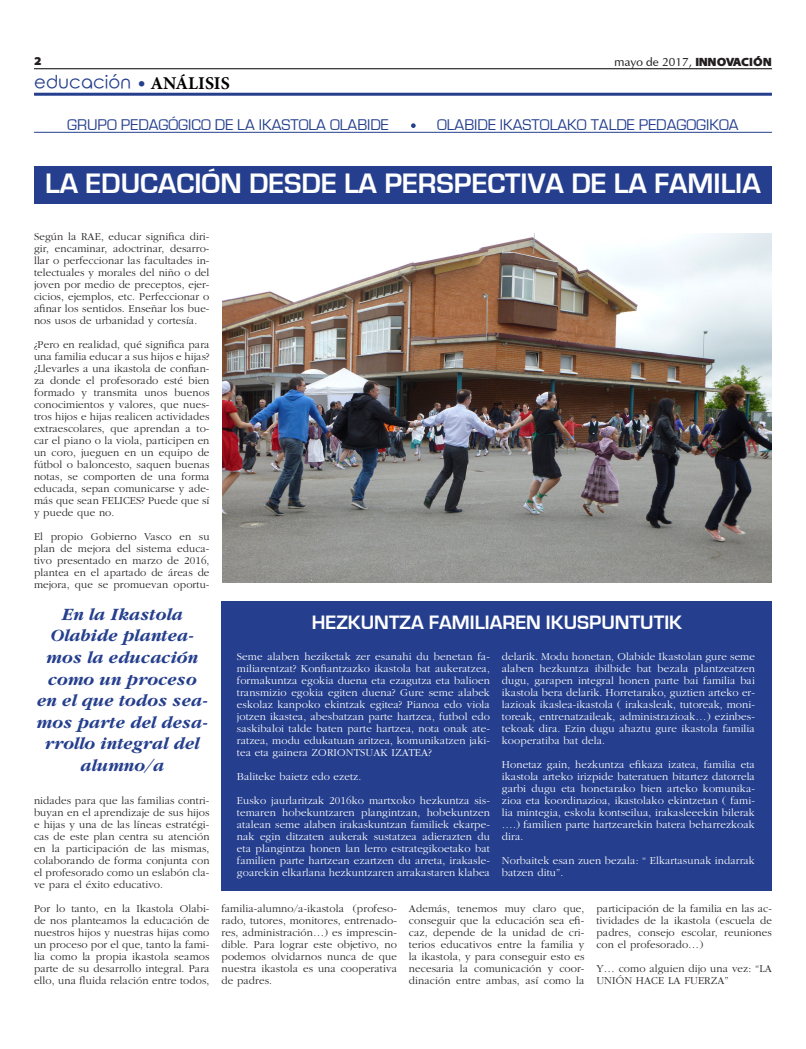
<style>
.page{position:relative;width:806px;height:1049px;background:#fff}
.page>*{position:absolute;margin:0;border:0;box-sizing:border-box;transform-origin:0 0}
.t1{font:700 29px "Eurostile";color:#fff}
.t2{font:700 20px "Eurostile";color:#fff}
.t3{font:italic 700 18px/21.6px "Garamond";letter-spacing:.005em;color:#253f8e;text-align:center}
.t4{font:18px "Rounded Elegance";color:#253f8e}
.t5{font:16px "Eurostile";color:#253f8e}
.t6{font:12px "Optima";color:#231f20}
.t7{font:900 12px "Santana";color:#231f20}
.t8{font:300 11px/12px "Garamond";letter-spacing:.01em;color:#231f20;text-align:justify}
.t9{font:300 11px/12px "Garamond";letter-spacing:.01em;color:#fff;text-align:justify}
.s1{font-family:"Santana";font-weight:900}
.s2{font-family:"Minion Pro";font-weight:700;color:#000}
</style>
<div class="page">
<div style="left:34px;top:167px;width:737px;height:37px;background:#253f8e"></div>
<hr style="left:34px;top:68px;width:737px;height:1px;background:#000">
<hr style="left:34px;top:93px;width:737px;height:3px;background:#253f8e">
<hr style="left:34px;top:132px;width:737px;height:1px;background:#253f8e">
<img style="left:222px;top:234px;width:549px;height:349px">
<div style="left:221px;top:601px;width:550px;height:290px;background:#253f8e"></div>
<svg style="left:411px;top:123px;width:4px;height:5px"></svg>
<p class="t7" style="left:34px;top:55px;width:9px">2</p>
<p class="t6" style="left:614px;top:54px;width:159px">mayo de 2017, <span class="s1">INNOVACIÓN</span></p>
<h3 class="t4" style="left:34px;top:72px;width:197px">educación • <span class="s2">ANÁLISIS</span></h3>
<h3 class="t5" style="left:67px;top:116px;width:323px">GRUPO PEDAGÓGICO DE LA IKASTOLA OLABIDE</h3>
<h3 class="t5" style="left:437px;top:116px;width:303px">OLABIDE IKASTOLAKO TALDE PEDAGOGIKOA</h3>
<h1 class="t1" style="left:45px;top:168px;width:716px">LA EDUCACIÓN DESDE LA PERSPECTIVA DE LA FAMILIA</h1>
<p class="t8" style="left:34px;top:231px;width:177px">Según la RAE, educar significa diri&shy;gir, encaminar, adoctrinar, desarro&shy;llar o perfeccionar las facultades in&shy;telectuales y morales del niño o del joven por medio de preceptos, ejer&shy;cicios, ejemplos, etc. Perfeccionar o afinar los sentidos. Enseñar los bue&shy;nos usos de urbanidad y cortesía.</p>
<p class="t8" style="left:34px;top:339px;width:177px">¿Pero en realidad, qué significa para una familia educar a sus hijos e hijas? ¿Llevarles a una ikastola de confian&shy;za donde el profesorado esté bien formado y transmita unos buenos conocimientos y valores, que nues&shy;tros hijos e hijas realicen actividades extraescolares, que aprendan a to&shy;car el piano o la viola, participen en un coro, jueguen en un equipo de fútbol o baloncesto, saquen buenas notas, se comporten de una forma educada, sepan comunicarse y ade&shy;más que sean FELICES? Puede que sí y puede que no.</p>
<p class="t8" style="left:34px;top:531px;width:177px">El propio Gobierno Vasco en su plan de mejora del sistema educa&shy;tivo presentado en marzo de 2016, plantea en el apartado de áreas de mejora, que se promuevan oportu-</p>
<h3 class="t3" style="left:36px;top:603px;width:173px">En la Ikastola<br>Olabide plantea&shy;mos la educación como un proceso en el que todos sea&shy;mos parte del desa&shy;rrollo integral del alumno/a</h3>
<h2 class="t2" style="left:311px;top:611px;width:371px">HEZKUNTZA FAMILIAREN IKUSPUNTUTIK</h2>
<p class="t9" style="left:237px;top:651px;width:254px">Seme alaben heziketak zer esanahi du benetan fa&shy;miliarentzat? Konfiantzazko ikastola bat aukeratzea, formakuntza egokia duena eta ezagutza eta balioen transmizio egokia egiten duena? Gure seme alabek eskolaz kanpoko ekintzak egitea? Pianoa edo viola jotzen ikastea, abesbatzan parte hartzea, futbol edo saskibaloi talde baten parte hartzea, nota onak ate&shy;ratzea, modu edukatuan aritzea, komunikatzen jaki&shy;tea eta gainera ZORIONTSUAK IZATEA?</p>
<p class="t9" style="left:237px;top:765px;width:254px;line-height:24px">Baliteke baietz edo ezetz.<br>Eusko jaurlaritzak 2016ko martxoko hezkuntza sis-</p>
<p class="t9" style="left:237px;top:807px;width:254px">temaren hobekuntzaren plangintzan, hobekuntzen atalean seme alaben irakaskuntzan familiek ekarpe&shy;nak egin ditzaten aukerak sustatzea adierazten du eta plangintza honen lan lerro estrategikoetako bat familien parte hartzean ezartzen du arreta, irakasle&shy;goarekin elkarlana hezkuntzaren arrakastaren klabea</p>
<p class="t9" style="left:501px;top:651px;width:254px">delarik. Modu honetan, Olabide Ikastolan gure seme alaben hezkuntza ibilbide bat bezala plantzeatzen dugu, garapen integral honen parte bai familia bai ikastola bera delarik. Horretarako, guztien arteko er&shy;lazioak ikaslea-ikastola ( irakasleak, tutoreak, moni&shy;toreak, entrenatzaileak, administrazioak…) ezinbes&shy;tekoak dira. Ezin dugu ahaztu gure ikastola familia kooperatiba bat dela.</p>
<p class="t9" style="left:501px;top:759px;width:254px">Honetaz gain, hezkuntza efikaza izatea, familia eta ikastola arteko irizpide bateratuen bitartez datorrela garbi dugu eta honetarako bien arteko komunika&shy;zioa eta koordinazioa, ikastolako ekintzetan ( fami&shy;lia mintegia, eskola kontseilua, irakasleeekin bilerak ….) familien parte hartzearekin batera beharrezkoak dira.</p>
<p class="t9" style="left:501px;top:855px;width:254px">Norbaitek esan zuen bezala: “ Elkartasunak indarrak batzen ditu”.</p>
<p class="t8" style="left:34px;top:795px;width:177px">nidades para que las familias contri&shy;buyan en el aprendizaje de sus hijos e hijas y una de las líneas estratégi&shy;cas de este plan centra su atención en la participación de las mismas, colaborando de forma conjunta con el profesorado como un eslabón cla&shy;ve para el éxito educativo.</p>
<p class="t8" style="left:34px;top:903px;width:177px">Por lo tanto, en la Ikastola Olabi&shy;de nos planteamos la educación de nuestros hijos y nuestras hijas como un proceso por el que, tanto la fami&shy;lia como la propia ikastola seamos parte de su desarrollo integral. Para ello, una fluida relación entre todos,</p>
<p class="t8" style="left:221px;top:903px;width:177px">familia-alumno/a-ikastola (profeso&shy;rado, tutores, monitores, entrenado&shy;res, administración…) es imprescin&shy;dible. Para lograr este objetivo, no podemos olvidarnos nunca de que nuestra ikastola es una cooperativa de padres.</p>
<p class="t8" style="left:409px;top:903px;width:177px">Además, tenemos muy claro que, conseguir que la educación sea efi&shy;caz, depende de la unidad de cri&shy;terios educativos entre la familia y la ikastola, y para conseguir esto es necesaria la comunicación y coor&shy;dinación entre ambas, así como la</p>
<p class="t8" style="left:596px;top:903px;width:177px">participación de la familia en las ac&shy;tividades de la ikastola (escuela de padres, consejo escolar, reuniones con el profesorado…)</p>
<p class="t8" style="left:596px;top:963px;width:177px">Y… como alguien dijo una vez: “LA<br>UNIÓN HACE LA FUERZA”</p>
</div>
